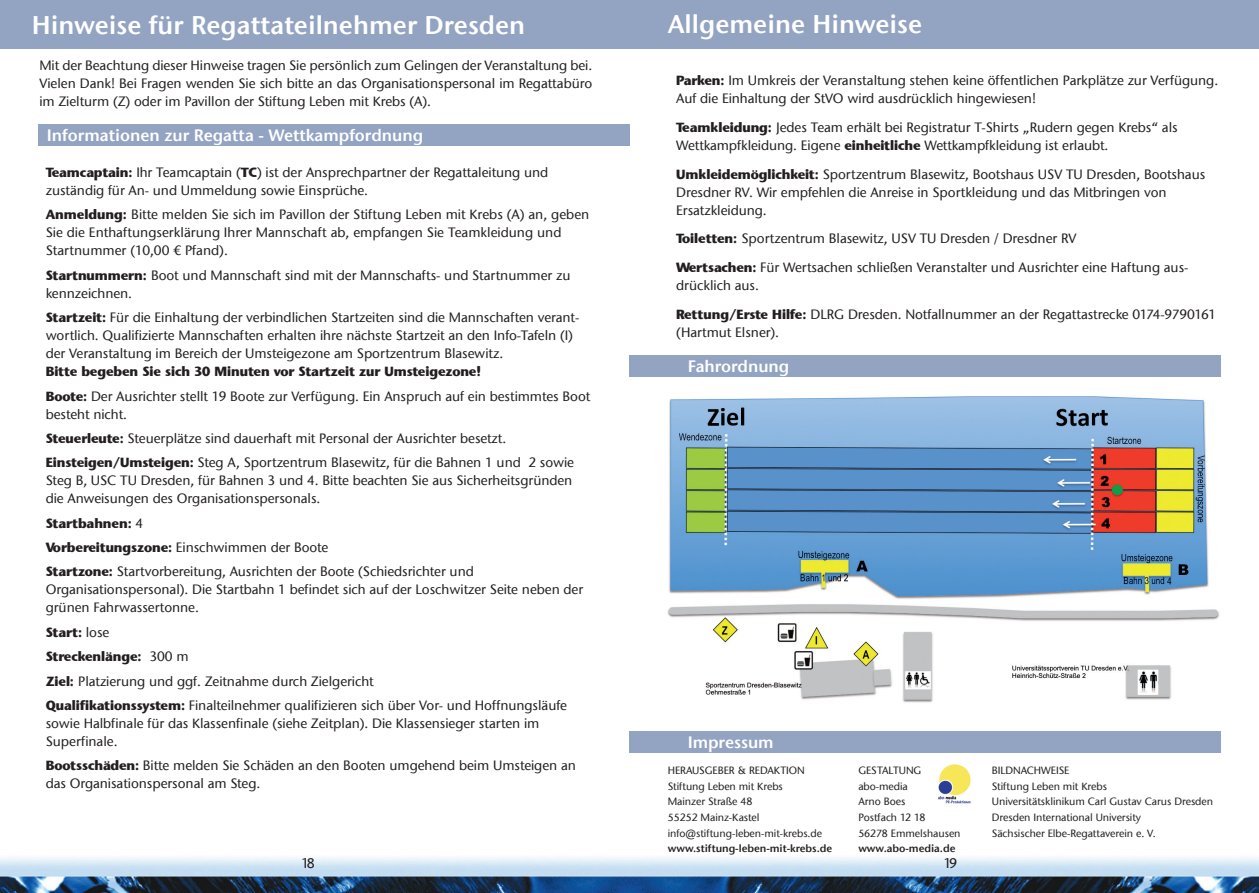
<style>
.page{position:relative;width:1259px;height:893px;background:#fff}
.page>*{position:absolute;margin:0;border:0;box-sizing:border-box;transform-origin:0 0}
.t1{font:25.5px "ITC Stone Sans Com Semi";color:#fff}
.t2{font:16.5px "ITC Stone Sans Com Semi";color:#fff}
.t3{font:500 13.5px/18px "ITC Stone Sans Com";letter-spacing:-.005em;color:#231f20}
.t4{font:700 13.5px/24.5px "Stone Sans";letter-spacing:-.005em;color:#231f20}
.t5{font:500 13.5px "Stone Sans";color:#231f20}
.t6{font:500 10.5px "ITC Stone Sans Com";letter-spacing:-.005em;color:#231f20}
.t7{font:10.5px "ITC Stone Sans Com Semi";letter-spacing:-.005em;color:#231f20}
.s1{font-family:"Stone Sans";font-weight:700}
.s2{font-family:"ITC Stone Sans Com";font-weight:500}
</style>
<div class="page">
<div style="left:0;top:0;width:1259px;height:49px;background:#92a4c2"></div>
<img style="left:0;top:857px;width:1259px;height:36px">
<div style="left:38px;top:124px;width:591px;height:22px;background:#92a4c2"></div>
<div style="left:629px;top:355px;width:591px;height:21px;background:#92a4c2"></div>
<img style="left:668px;top:396px;width:552px;height:307px">
<div style="left:629px;top:731px;width:591px;height:21px;background:#92a4c2"></div>
<img style="left:938px;top:764px;width:33px;height:40px">
<h1 class="t1" style="left:32px;top:9px;width:495px">Hinweise für Regattateilnehmer Dresden</h1>
<p class="t3" style="left:39px;top:56px;width:554px;text-align:justify">Mit der Beachtung dieser Hinweise tragen Sie persönlich zum Gelingen der Veranstaltung bei.<br>Vielen Dank! Bei Fragen wenden Sie sich bitte an das Organisationspersonal im Regattabüro im Zielturm (Z) oder im Pavillon der Stiftung Leben mit Krebs (A).</p>
<p class="t2" style="left:47px;top:125px;width:378px">Informationen zur Regatta - Wettkampfordnung</p>
<p class="t3" style="left:46px;top:163px;width:504px"><span class="s1">Teamcaptain:</span> Ihr Teamcaptain (<span class="s1">TC</span>) ist der Ansprechpartner der Regattaleitung und zuständig für An- und Ummeldung sowie Einsprüche.</p>
<p class="t3" style="left:46px;top:206px;width:545px"><span class="s1">Anmeldung:</span> Bitte melden Sie sich im Pavillon der Stiftung Leben mit Krebs (A) an, geben<br>Sie die Enthaftungserklärung Ihrer Mannschaft ab, empfangen Sie Teamkleidung und<br>Startnummer (10,00 € Pfand).</p>
<p class="t3" style="left:46px;top:266px;width:526px"><span class="s1">Startnummern:</span> Boot und Mannschaft sind mit der Mannschafts- und Startnummer zu kennzeichnen.</p>
<p class="t3" style="left:46px;top:308px;width:535px"><span class="s1">Startzeit:</span> Für die Einhaltung der verbindlichen Startzeiten sind die Mannschaften verant&shy;wortlich. Qualifizierte Mannschaften erhalten ihre nächste Startzeit an den Info-Tafeln (I) der Veranstaltung im Bereich der Umsteigezone am Sportzentrum Blasewitz.</p>
<p class="t4" style="left:46px;top:359px;width:437px">Bitte begeben Sie sich 30 Minuten vor Startzeit zur Umsteigezone!</p>
<p class="t3" style="left:46px;top:387px;width:546px"><span class="s1">Boote:</span> Der Ausrichter stellt 19 Boote zur Verfügung. Ein Anspruch auf ein bestimmtes Boot besteht nicht.</p>
<p class="t3" style="left:46px;top:426px;width:530px;line-height:24.5px"><span class="s1">Steuerleute:</span> Steuerplätze sind dauerhaft mit Personal der Ausrichter besetzt.<br><span class="s1">Einsteigen/Umsteigen:</span> Steg A, Sportzentrum Blasewitz, für die Bahnen 1 und 2 sowie</p>
<p class="t3" style="left:46px;top:472px;width:528px">Steg B, USC TU Dresden, für Bahnen 3 und 4. Bitte beachten Sie aus Sicherheitsgründen die Anweisungen des Organisationspersonals.</p>
<p class="t4" style="left:46px;top:511px;width:99px">Startbahnen: <span class="s2">4</span></p>
<p class="t3" style="left:46px;top:535px;width:429px;line-height:24.5px"><span class="s1">Vorbereitungszone:</span> Einschwimmen der Boote<br><span class="s1">Startzone:</span> Startvorbereitung, Ausrichten der Boote (Schiedsrichter und</p>
<p class="t3" style="left:46px;top:581px;width:539px">Organisationspersonal). Die Startbahn 1 befindet sich auf der Loschwitzer Seite neben der grünen Fahrwassertonne.</p>
<p class="t4" style="left:46px;top:620px;width:144px">Start: <span class="s2">lose<br></span>Streckenlänge: <span class="s2">300 m</span></p>
<p class="t3" style="left:46px;top:669px;width:523px;line-height:24.5px"><span class="s1">Ziel:</span> Platzierung und ggf. Zeitnahme durch Zielgericht<br><span class="s1">Qualifikationssystem:</span> Finalteilnehmer qualifizieren sich über Vor- und Hoffnungsläufe</p>
<p class="t3" style="left:46px;top:714px;width:495px">sowie Halbfinale für das Klassenfinale (siehe Zeitplan). Die Klassensieger starten im<br>Superfinale.</p>
<p class="t3" style="left:46px;top:757px;width:532px"><span class="s1">Bootsschäden:</span> Bitte melden Sie Schäden an den Booten umgehend beim Umsteigen an das Organisationspersonal am Steg.</p>
<h1 class="t1" style="left:668px;top:9px;width:256px">Allgemeine Hinweise</h1>
<p class="t3" style="left:676px;top:72px;width:543px"><span class="s1">Parken:</span> Im Umkreis der Veranstaltung stehen keine öffentlichen Parkplätze zur Verfügung.<br>Auf die Einhaltung der StVO wird ausdrücklich hingewiesen!</p>
<p class="t3" style="left:676px;top:118px;width:503px"><span class="s1">Teamkleidung:</span> Jedes Team erhält bei Registratur T-Shirts „Rudern gegen Krebs“ als<br>Wettkampfkleidung. Eigene <span class="s1">einheitliche</span> Wettkampfkleidung ist erlaubt.</p>
<p class="t3" style="left:676px;top:165px;width:530px"><span class="s1">Umkleidemöglichkeit:</span> Sportzentrum Blasewitz, Bootshaus USV TU Dresden, Bootshaus<br>Dresdner RV. Wir empfehlen die Anreise in Sportkleidung und das Mitbringen von<br>Ersatzkleidung.</p>
<p class="t3" style="left:676px;top:224px;width:514px;line-height:28.7px"><span class="s1">Toiletten:</span> Sportzentrum Blasewitz, USV TU Dresden / Dresdner RV<br><span class="s1">Wertsachen:</span> Für Wertsachen schließen Veranstalter und Ausrichter eine Haftung aus-</p>
<p class="t3" style="left:676px;top:271px;width:541px;line-height:28.7px">drücklich aus.<br><span class="s1">Rettung/Erste Hilfe:</span> DLRG Dresden. Notfallnummer an der Regattastrecke 0174-9790161</p>
<p class="t3" style="left:676px;top:323px;width:104px">(Hartmut Elsner).</p>
<p class="t2" style="left:688px;top:356px;width:103px">Fahrordnung</p>
<p class="t2" style="left:688px;top:732px;width:87px">Impressum</p>
<p class="t6" style="left:668px;top:764px;width:139px">HERAUSGEBER &amp; REDAKTION</p>
<p class="t6" style="left:858px;top:764px;width:65px">GESTALTUNG</p>
<p class="t6" style="left:992px;top:764px;width:79px">BILDNACHWEISE</p>
<p class="t6" style="left:668px;top:780px;width:117px">Stiftung Leben mit Krebs</p>
<p class="t6" style="left:858px;top:780px;width:51px">abo-media</p>
<p class="t6" style="left:992px;top:780px;width:117px">Stiftung Leben mit Krebs</p>
<p class="t6" style="left:668px;top:795px;width:86px">Mainzer Straße 48</p>
<p class="t6" style="left:858px;top:795px;width:49px">Arno Boes</p>
<p class="t6" style="left:992px;top:795px;width:223px">Universitätsklinikum Carl Gustav Carus Dresden</p>
<p class="t6" style="left:668px;top:811px;width:93px">55252 Mainz-Kastel</p>
<p class="t6" style="left:858px;top:811px;width:69px">Postfach 12 18</p>
<p class="t6" style="left:992px;top:811px;width:151px">Dresden International University</p>
<p class="t6" style="left:668px;top:826px;width:156px">info@stiftung-leben-mit-krebs.de</p>
<p class="t6" style="left:858px;top:826px;width:104px">56278 Emmelshausen</p>
<p class="t6" style="left:992px;top:826px;width:165px">Sächsischer Elbe-Regattaverein e. V.</p>
<p class="t7" style="left:668px;top:842px;width:166px">www.stiftung-leben-mit-krebs.de</p>
<p class="t7" style="left:858px;top:842px;width:99px">www.abo-media.de</p>
<p class="t5" style="left:302px;top:855px;width:14px">18</p>
<p class="t5" style="left:944px;top:855px;width:14px">19</p>
</div>
